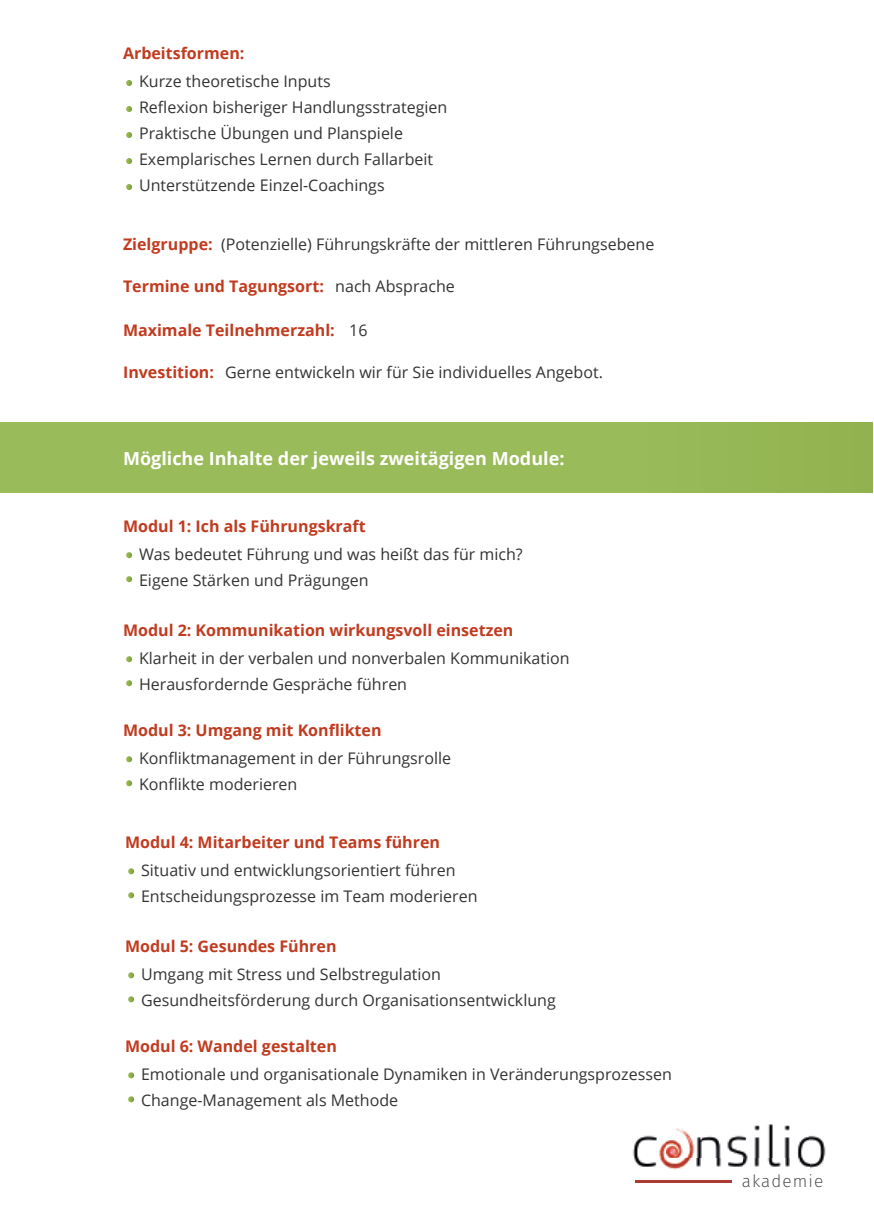
<style>
.page{position:relative;width:874px;height:1225px;background:#fff}
.page>*{position:absolute;margin:0;border:0;box-sizing:border-box;transform-origin:0 0}
.t1{font:700 18px "Open Sans";color:#fff}
.t2{font:200 17.2px "Fira Sans";letter-spacing:.065em;color:#383838}
.t3{font:16px/26px "Open Sans";color:#333}
.t4{font:700 16px "Open Sans";color:#c13b1f}
.s1{font-weight:700;color:#c13b1f}
.s2{font-weight:400;color:#333}
</style>
<div class="page">
<div style="left:0;top:422px;width:872px;height:70px;background:#9abb5a"></div>
<img style="left:632px;top:1124px;width:194px;height:46px">
<hr style="left:635px;top:1180px;width:96px;height:3px;background:#ac3a34">
<svg style="left:126px;top:552px;width:6px;height:6px"></svg>
<svg style="left:126px;top:576px;width:6px;height:6px"></svg>
<svg style="left:126px;top:656px;width:6px;height:6px"></svg>
<svg style="left:126px;top:680px;width:6px;height:6px"></svg>
<svg style="left:126px;top:756px;width:6px;height:6px"></svg>
<svg style="left:126px;top:780px;width:6px;height:6px"></svg>
<svg style="left:128px;top:868px;width:6px;height:6px"></svg>
<svg style="left:128px;top:892px;width:6px;height:6px"></svg>
<svg style="left:128px;top:972px;width:6px;height:6px"></svg>
<svg style="left:128px;top:996px;width:6px;height:6px"></svg>
<svg style="left:128px;top:1072px;width:6px;height:6px"></svg>
<svg style="left:128px;top:1096px;width:6px;height:6px"></svg>
<svg style="left:126px;top:80px;width:6px;height:6px"></svg>
<svg style="left:126px;top:158px;width:6px;height:6px"></svg>
<svg style="left:126px;top:184px;width:6px;height:6px"></svg>
<svg style="left:126px;top:132px;width:6px;height:6px"></svg>
<svg style="left:126px;top:106px;width:6px;height:6px"></svg>
<p class="t4" style="left:123px;top:42px;width:123px">Arbeitsformen:</p>
<p class="t3" style="left:139px;top:68px;width:310px">Kurze theoretische Inputs<br>Reflexion bisheriger Handlungsstrategien Praktische Übungen und Planspiele Exemplarisches Lernen durch Fallarbeit Unterstützende Einzel-Coachings</p>
<p class="t3" style="left:123px;top:230px;width:532px"><span class="s1">Zielgruppe:</span> (Potenzielle) Führungskräfte der mittleren Führungsebene</p>
<p class="t4" style="left:123px;top:274px;width:333px">Termine und Tagungsort: <span class="s2">nach Absprache</span></p>
<p class="t4" style="left:123px;top:318px;width:246px">Maximale Teilnehmerzahl: <span class="s2">16</span></p>
<p class="t3" style="left:123px;top:358px;width:481px"><span class="s1">Investition:</span> Gerne entwickeln wir für Sie individuelles Angebot.</p>
<p class="t1" style="left:123px;top:446px;width:443px">Mögliche Inhalte der jeweils zweitägigen Module:</p>
<p class="t4" style="left:123px;top:514px;width:244px">Modul 1: Ich als Führungskraft</p>
<p class="t3" style="left:139px;top:540px;width:385px">Was bedeutet Führung und was heißt das für mich?<br>Eigene Stärken und Prägungen</p>
<p class="t4" style="left:123px;top:618px;width:392px">Modul 2: Kommunikation wirkungsvoll einsetzen</p>
<p class="t3" style="left:139px;top:644px;width:432px">Klarheit in der verbalen und nonverbalen Kommunikation<br>Herausfordernde Gespräche führen</p>
<p class="t4" style="left:123px;top:718px;width:260px">Modul 3: Umgang mit Konflikten</p>
<p class="t3" style="left:139px;top:744px;width:313px">Konfliktmanagement in der Führungsrolle<br>Konflikte moderieren</p>
<p class="t4" style="left:125px;top:830px;width:316px">Modul 4: Mitarbeiter und Teams führen</p>
<p class="t3" style="left:141px;top:856px;width:338px">Situativ und entwicklungsorientiert führen<br>Entscheidungsprozesse im Team moderieren</p>
<p class="t4" style="left:125px;top:934px;width:213px">Modul 5: Gesundes Führen</p>
<p class="t3" style="left:141px;top:960px;width:416px">Umgang mit Stress und Selbstregulation<br>Gesundheitsförderung durch Organisationsentwicklung</p>
<p class="t4" style="left:125px;top:1034px;width:213px">Modul 6: Wandel gestalten</p>
<p class="t3" style="left:141px;top:1060px;width:532px">Emotionale und organisationale Dynamiken in Veränderungsprozessen<br>Change-Management als Methode</p>
<p class="t2" style="left:741px;top:1168px;width:83px">akademie</p>
</div>
